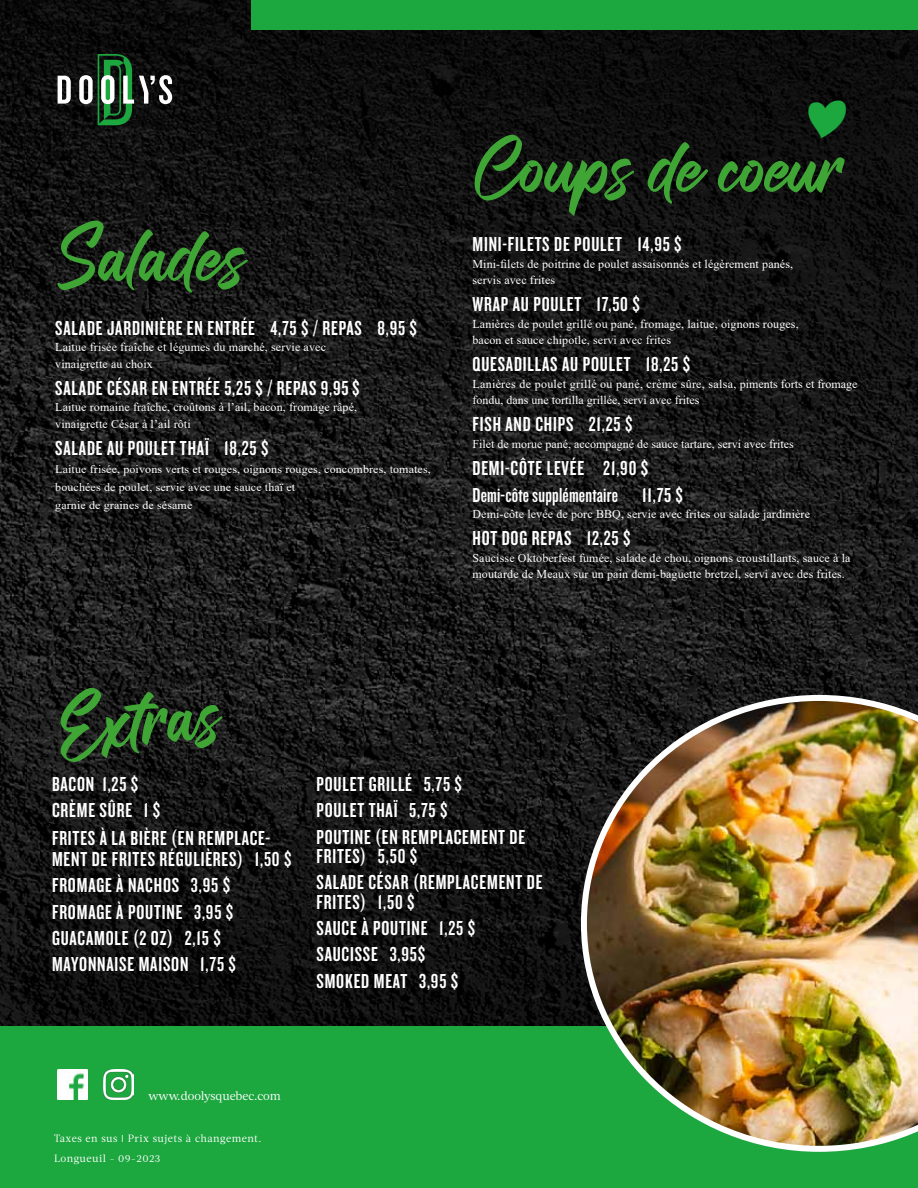
<style>
.page{position:relative;width:918px;height:1188px;background:#fff}
.page>*{position:absolute;margin:0;border:0;box-sizing:border-box;transform-origin:0 0}
.t1{font:64.95px "Fallinlove";letter-spacing:.01em;color:#3fa535}
.t2{font:46.2px "Heart Warming Extra";color:#1ca73f}
.t3{font:21px/26.2px "Knockout HTF48 Featherweight";letter-spacing:.04em;color:#fff}
.t4{font:21px/27px "Knockout HTF48 Featherweight";letter-spacing:.01em;color:#fff}
.t5{font:12px/16.5px "Times New Roman";letter-spacing:.01em;color:#fff}
.t6{font:12px "Acta";letter-spacing:-.005em;color:#fff}
.t7{font:11.55px/18px "Times New Roman";letter-spacing:.01em;color:#fff;scale:1.04 1}
.t8{font:10.5px/19.4px "Acta";letter-spacing:.04em;color:#fff}
.s1{font-family:"Knockout 27 Junior Bantamwt"}
</style>
<div class="page">
<img style="left:0;top:0;width:918px;height:1026px">
<div style="left:0;top:1026px;width:918px;height:162px;background:#1ca73f"></div>
<img style="left:581px;top:695px;width:337px;height:457px">
<svg style="left:58px;top:76px;width:13px;height:28px"></svg>
<svg style="left:79px;top:54px;width:93px;height:71px;background:#364c3b"></svg>
<div style="left:251px;top:0;width:667px;height:29px;background:#1ca73f"></div>
<img style="left:58px;top:1070px;width:30px;height:30px">
<img style="left:104px;top:1070px;width:30px;height:30px">
<h1 class="t1" style="left:55px;top:220px;width:189px">Salades</h1>
<h3 class="t3" style="left:55px;top:315px;width:17px">SALADE</h3>
<h3 class="t3" style="left:107px;top:315px;width:224px">JARDINIÈRE EN ENTRÉE 4,75 $ / REPAS</h3>
<h3 class="t3" style="left:377px;top:315px;width:41px">8,95 $</h3>
<p class="t5" style="left:55px;top:339px;width:272px">Laitue frisée fraîche et légumes du marché, servie avec vinaigrette au choix</p>
<h3 class="t3" style="left:55px;top:375px;width:17px">SALADE</h3>
<h3 class="t3" style="left:107px;top:375px;width:179px">CÉSAR EN ENTRÉE 5,25 $ / REPAS</h3>
<h3 class="t3" style="left:321px;top:375px;width:40px">9,95$</h3>
<p class="t5" style="left:55px;top:399px;width:303px">Laitue romaine fraîche, croûtons à l’ail, bacon, fromage râpé, vinaigrette César à l’ail rôti</p>
<h3 class="t3" style="left:55px;top:435px;width:17px">SALADE</h3>
<h3 class="t3" style="left:107px;top:435px;width:163px">AU POULET THAÏ 18,25 $</h3>
<p class="t7" style="left:55px;top:460px;width:363px">Laitue frisée, poivons verts et rouges, oignons rouges, concombres, tomates, bouchées de poulet, servie avec une sauce thaï et<br>garnie de graines de sésame</p>
<h2 class="t2" style="left:806px;top:92px;width:44px">A</h2>
<h1 class="t1" style="left:472px;top:131px;width:371px">Coups de coeur</h1>
<h3 class="t3" style="left:472px;top:232px;width:44px">MINI-FILETS</h3>
<h3 class="t3" style="left:554px;top:232px;width:55px">DE POULET</h3>
<h3 class="t3" style="left:637px;top:232px;width:46px">14,95 $</h3>
<p class="t5" style="left:472px;top:255px;width:322px">Mini-filets de poitrine de poulet assaisonnés et légèrement panés, servis avec frites</p>
<h3 class="t3" style="left:472px;top:292px;width:95px">WRAP AU POULET</h3>
<h3 class="t3" style="left:597px;top:292px;width:45px">17,50 $</h3>
<p class="t5" style="left:472px;top:315px;width:328px">Lanières de poulet grillé ou pané, fromage, laitue, oignons rouges, bacon et sauce chipotle, servi avec frites</p>
<h3 class="t3" style="left:472px;top:352px;width:27px">QUESADILLAS</h3>
<h3 class="t3" style="left:562px;top:352px;width:55px">AU POULET</h3>
<h3 class="t3" style="left:646px;top:352px;width:46px">18,25 $</h3>
<p class="t5" style="left:472px;top:375px;width:387px">Lanières de poulet grillé ou pané, crème sûre, salsa, piments forts et fromage fondu, dans une tortilla grillée, servi avec frites</p>
<h3 class="t3" style="left:472px;top:412px;width:72px">FISHAND CHIPS</h3>
<h3 class="t3" style="left:589px;top:412px;width:45px">21,25 $</h3>
<p class="t5" style="left:472px;top:435px;width:323px">Filet de morue pané, accompagné de sauce tartare, servi avec frites</p>
<h3 class="t4" style="left:472px;top:455px;width:212px">DEMI-CÔTE LEVÉE 21,90 $<br>DEMI-CÔTE SUPPLÉMENTAIRE 11,75 $</h3>
<p class="t5" style="left:472px;top:506px;width:339px">Demi-côte levée de porc BBQ, servie avec frites ou salade jardinière</p>
<h3 class="t3" style="left:472px;top:526px;width:160px">HOT DOG REPAS 12,25 $</h3>
<p class="t5" style="left:472px;top:549px;width:380px">Saucisse Oktoberfest fumée, salade de chou, oignons croustillants, sauce à la moutarde de Meaux sur un pain demi-baguette bretzel, servi avec des frites.</p>
<h1 class="t1" style="left:53px;top:692px;width:164px;rotate:-5deg">Extras</h1>
<h3 class="t3" style="left:52px;top:771px;width:88px">BACON 1,25 $<br>CRÈME</h3>
<h3 class="t3" style="left:100px;top:798px;width:62px">SÛRE 1 $</h3>
<h3 class="t3" style="left:52px;top:825px;width:16px">FRITES</h3>
<h3 class="t3" style="left:100px;top:825px;width:39px">À LA BIÈRE</h3>
<h3 class="t3" style="left:171px;top:825px;width:37px">(EN REMPLACE</h3>
<h3 class="t3" style="left:266px;top:825px;width:6px">-</h3>
<h3 class="t3" style="left:52px;top:846px;width:10px">MENT</h3>
<h3 class="t3" style="left:92px;top:846px;width:29px">DE FRITES</h3>
<h3 class="t3" style="left:160px;top:846px;width:42px">RÉGULIÈRES</h3>
<h3 class="t3" style="left:237px;top:846px;width:56px">) 1,50 $</h3>
<h3 class="t3" style="left:52px;top:873px;width:86px">FROMAGE À NACH</h3>
<h3 class="t3" style="left:163px;top:873px;width:69px">OS 3,95 $</h3>
<h3 class="t3" style="left:52px;top:899px;width:111px">FROMAGE À POUTINE</h3>
<h3 class="t3" style="left:194px;top:899px;width:41px">3,95 $</h3>
<h3 class="t3" style="left:52px;top:925px;width:28px">GUACAM</h3>
<h3 class="t3" style="left:106px;top:925px;width:117px">OLE (2 OZ) 2,15 $</h3>
<h3 class="t3" style="left:52px;top:951px;width:45px">MAYONNAISE</h3>
<h3 class="t3" style="left:139px;top:951px;width:99px">MAISON 1,75 $</h3>
<h3 class="t3" style="left:316px;top:771px;width:147px">POULET GRILLÉ 5,75 $<br>POULET THAÏ</h3>
<h3 class="t3" style="left:316px;top:798px;width:133px;text-indent:93px">5,75 $<br>POUTINE (EN REMPLACEMENT</h3>
<h3 class="t3" style="left:510px;top:824px;width:9px">DE</h3>
<h3 class="t3" style="left:316px;top:843px;width:9px">FRITES</h3>
<h3 class="t3" style="left:361px;top:843px;width:58px">) 5,50 $</h3>
<h3 class="t3" style="left:316px;top:870px;width:17px">SALADE</h3>
<h3 class="t3" style="left:368px;top:870px;width:61px">CÉSAR (REMPLACEMENT</h3>
<h3 class="t3" style="left:527px;top:870px;width:9px">DE</h3>
<h3 class="t3" style="left:316px;top:889px;width:9px">FRITES</h3>
<h3 class="t3" style="left:316px;top:889px;width:100px;text-indent:44px">) 1,50 $<br>SAUCE À POUTINE</h3>
<h3 class="t3" style="left:439px;top:915px;width:38px">1,25 $</h3>
<h3 class="t3" style="left:316px;top:942px;width:143px;text-indent:73px">3,95$<br>SMOKED MEAT 3,95 $</h3>
<h3 class="t3" style="left:316px;top:942px;width:34px">SAUCISSE</h3>
<p class="t6" style="left:149px;top:1089px;width:134px">www.doolysquebec.com</p>
<p class="t8" style="left:54px;top:1129px;width:209px">Taxes en sus <span class="s1">I</span> Prix sujets à changement.<br>Longueuil - 09-2023</p>
</div>
